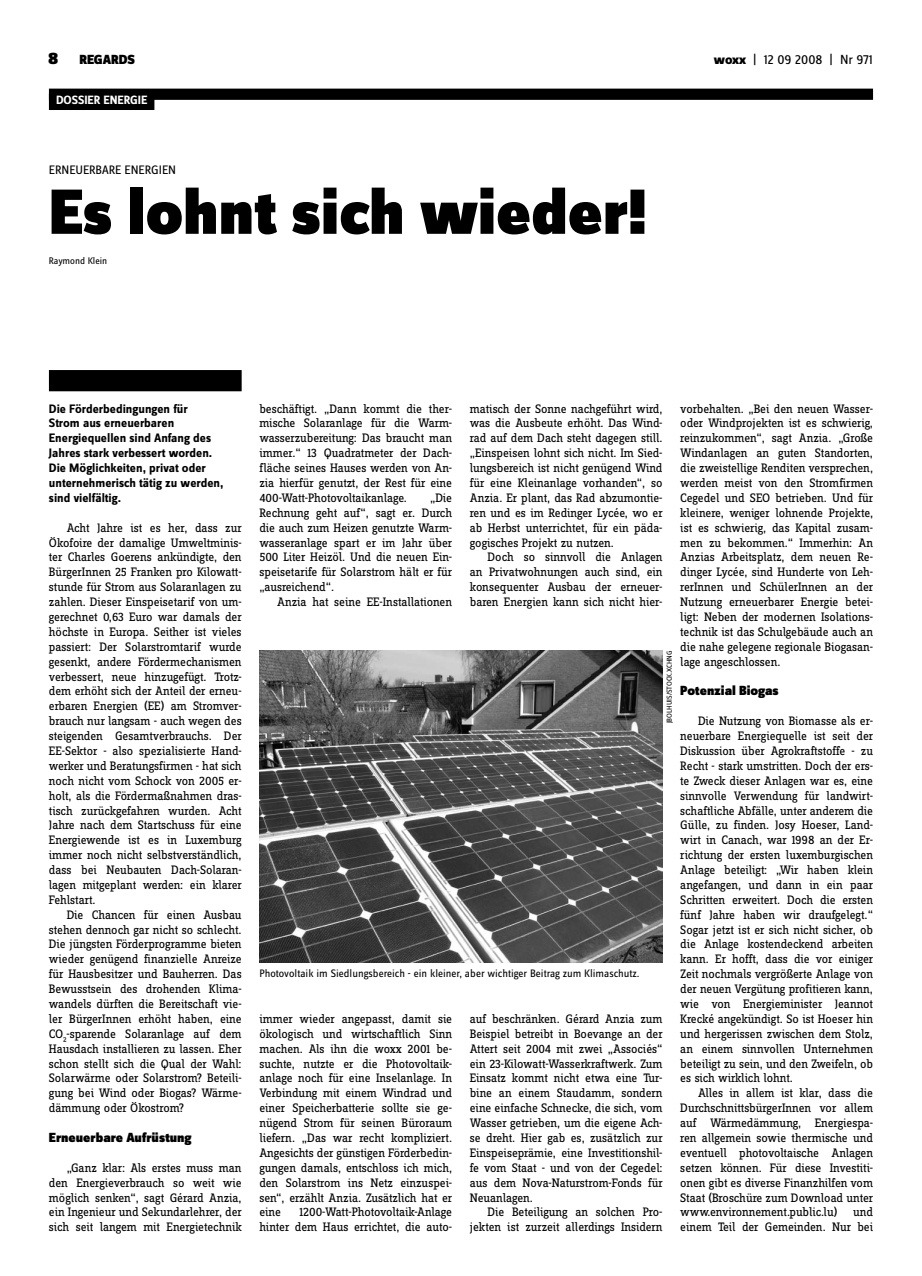
<style>
.page{position:relative;width:922px;height:1276px;background:#fff}
.page>*{position:absolute;margin:0;border:0;box-sizing:border-box;transform-origin:0 0}
.t1{font:900 66.25px "Zine Sans Dis";color:#000}
.t2{font:900 13.75px "Zine Sans Dis";color:#000}
.t3{font:13.75px "Zine Sans Dis";color:#000}
.t4{font:12.75px/14.9px "Zine Slab Dis";letter-spacing:-.01em;color:#000;text-align:justify}
.t5{font:700 12.75px/14.9px "Zine Sans Dis";color:#000}
.t6{font:12.75px "Zine Sans Dis";color:#000}
.t7{font:700 12.5px "Zine Sans Dis";color:#fff}
.t8{font:11.25px "Zine Sans Dis";color:#000}
.t9{font:10px "Zine Sans Dis";color:#000}
.t10{font:7.5px "Zine Sans Dis";color:#000}
.s1{font-weight:800}
</style>
<div class="page">
<div style="left:49px;top:89px;width:823px;height:11px;background:#000"></div>
<div style="left:49px;top:94px;width:105px;height:16px;background:#000"></div>
<div style="left:49px;top:370px;width:192px;height:21px;background:#000"></div>
<img style="left:259px;top:651px;width:403px;height:311px">
<p class="t2" style="left:79px;top:53px;width:57px">REGARDS</p>
<p class="t3" style="left:713px;top:53px;width:161px"><span class="s1">woxx</span> | 12 09 2008 | Nr 971</p>
<p class="t7" style="left:56px;top:93px;width:93px">DOSSIER ENERGIE</p>
<p class="t6" style="left:49px;top:163px;width:129px">ERNEUERBARE ENERGIEN</p>
<h1 class="t1" style="left:49px;top:177px;width:599px">Es lohnt sich wieder!</h1>
<p class="t9" style="left:49px;top:255px;width:60px">Raymond Klein</p>
<p class="t5" style="left:49px;top:402px;width:176px">Die Förderbedingungen für<br>Strom aus erneuerbaren<br>Energiequellen sind Anfang des<br>Jahres stark verbessert worden.<br>Die Möglichkeiten, privat oder unternehmerisch tätig zu werden, sind vielfältig.</p>
<p class="t4" style="left:49px;top:521px;width:194px;text-indent:18px">Acht Jahre ist es her, dass zur Ökofoire der damalige Umweltminis&shy;ter Charles Goerens ankündigte, den BürgerInnen 25 Franken pro Kilowatt&shy;stunde für Strom aus Solaranlagen zu zahlen. Dieser Einspeisetarif von um&shy;gerechnet 0,63 Euro war damals der höchste in Europa. Seither ist vieles passiert: Der Solarstromtarif wurde gesenkt, andere Fördermechanismen verbessert, neue hinzugefügt. Trotz&shy;dem erhöht sich der Anteil der erneu&shy;erbaren Energien (EE) am Stromver&shy;brauch nur langsam - auch wegen des steigenden Gesamtverbrauchs. Der EE-Sektor - also spezialisierte Hand&shy;werker und Beratungsfirmen - hat sich noch nicht vom Schock von 2005 er&shy;holt, als die Fördermaßnahmen dras&shy;tisch zurückgefahren wurden. Acht Jahre nach dem Startschuss für eine Energiewende ist es in Luxemburg immer noch nicht selbstverständlich, dass bei Neubauten Dach-Solaran&shy;lagen mitgeplant werden: ein klarer Fehlstart.</p>
<p class="t4" style="left:49px;top:908px;width:194px;text-indent:18px">Die Chancen für einen Ausbau stehen dennoch gar nicht so schlecht.<br>Die jüngsten Förderprogramme bieten wieder genügend finanzielle Anreize für Hausbesitzer und Bauherren. Das Bewusstsein des drohenden Klima&shy;wandels dürften die Bereitschaft vie&shy;ler BürgerInnen erhöht haben, eine CO<sub>2</sub>-sparende Solaranlage auf dem Hausdach installieren zu lassen. Eher schon stellt sich die Qual der Wahl:<br>Solarwärme oder Solarstrom? Beteili&shy;gung bei Wind oder Biogas? Wärme&shy;dämmung oder Ökostrom?</p>
<p class="t2" style="left:49px;top:1130px;width:144px">Erneuerbare Aufrüstung</p>
<p class="t4" style="left:49px;top:1161px;width:194px;text-indent:18px">„Ganz klar: Als erstes muss man den Energieverbrauch so weit wie möglich senken“, sagt Gérard Anzia, ein Ingenieur und Sekundarlehrer, der sich seit langem mit Energietechnik</p>
<p class="t4" style="left:259px;top:402px;width:194px">beschäftigt. „Dann kommt die ther&shy;mische Solaranlage für die Warm&shy;wasserzubereitung: Das braucht man immer.“ 13 Quadratmeter der Dach&shy;fläche seines Hauses werden von An&shy;zia hierfür genutzt, der Rest für eine 400-Watt-Photovoltaikanlage.</p>
<p class="t4" style="left:469px;top:402px;width:194px">matisch der Sonne nachgeführt wird, was die Ausbeute erhöht. Das Wind&shy;rad auf dem Dach steht dagegen still. „Einspeisen lohnt sich nicht. Im Sied&shy;lungsbereich ist nicht genügend Wind für eine Kleinanlage vorhanden“, so Anzia. Er plant, das Rad abzumontie&shy;ren und es im Redinger Lycée, wo er ab Herbst unterrichtet, für ein päda&shy;gogisches Projekt zu nutzen.</p>
<p class="t4" style="left:469px;top:550px;width:194px;text-indent:18px">Doch so sinnvoll die Anlagen an Privatwohnungen auch sind, ein konsequenter Ausbau der erneuer&shy;baren Energien kann sich nicht hier-</p>
<p class="t4" style="left:680px;top:402px;width:194px">vorbehalten. „Bei den neuen Wasser&shy;oder Windprojekten ist es schwierig, reinzukommen“, sagt Anzia. „Große Windanlagen an guten Standorten, die zweistellige Renditen versprechen, werden meist von den Stromfirmen Cegedel und SEO betrieben. Und für kleinere, weniger lohnende Projekte, ist es schwierig, das Kapital zusam&shy;men zu bekommen.“ Immerhin: An Anzias Arbeitsplatz, dem neuen Re&shy;dinger Lycée, sind Hunderte von Leh&shy;rerInnen und SchülerInnen an der Nutzung erneuerbarer Energie betei&shy;ligt: Neben der modernen Isolations&shy;technik ist das Schulgebäude auch an die nahe gelegene regionale Biogasan&shy;lage angeschlossen.</p>
<p class="t2" style="left:680px;top:683px;width:100px">Potenzial Biogas</p>
<p class="t4" style="left:680px;top:714px;width:194px;text-indent:18px">Die Nutzung von Biomasse als er&shy;neuerbare Energiequelle ist seit der Diskussion über Agrokraftstoffe - zu Recht - stark umstritten. Doch der ers&shy;te Zweck dieser Anlagen war es, eine sinnvolle Verwendung für landwirt&shy;schaftliche Abfälle, unter anderem die Gülle, zu finden. Josy Hoeser, Land&shy;wirt in Canach, war 1998 an der Er&shy;richtung der ersten luxemburgischen Anlage beteiligt: „Wir haben klein angefangen, und dann in ein paar Schritten erweitert. Doch die ersten fünf Jahre haben wir draufgelegt.“ Sogar jetzt ist er sich nicht sicher, ob die Anlage kostendeckend arbeiten kann. Er hofft, dass die vor einiger Zeit nochmals vergrößerte Anlage von der neuen Vergütung profitieren kann, wie von Energieminister Jeannot Krecké angekündigt. So ist Hoeser hin und hergerissen zwischen dem Stolz, an einem sinnvollen Unternehmen beteiligt zu sein, und den Zweifeln, ob es sich wirklich lohnt.</p>
<p class="t4" style="left:680px;top:1086px;width:194px;text-indent:18px">Alles in allem ist klar, dass die DurchschnittsbürgerInnen vor allem auf Wärmedämmung, Energiespa&shy;ren allgemein sowie thermische und eventuell photovoltaische Anlagen setzen können. Für diese Investiti&shy;onen gibt es diverse Finanzhilfen vom Staat (Broschüre zum Download unter www.environnement.public.lu) und einem Teil der Gemeinden. Nur bei</p>
<p class="t4" style="left:259px;top:491px;width:194px;text-indent:171px">„Die Rechnung geht auf“, sagt er. Durch die auch zum Heizen genutzte Warm&shy;wasseranlage spart er im Jahr über 500 Liter Heizöl. Und die neuen Ein&shy;speisetarife für Solarstrom hält er für „ausreichend“.</p>
<p class="t4" style="left:277px;top:595px;width:176px">Anzia hat seine EE-Installationen</p>
<p class="t10" style="left:665px;top:723px;width:74px;rotate:-90deg">JBOLHUIS/STOCK.XCHNG</p>
<p class="t8" style="left:259px;top:967px;width:381px">Photovoltaik im Siedlungsbereich - ein kleiner, aber wichtiger Beitrag zum Klimaschutz.</p>
<p class="t4" style="left:469px;top:1012px;width:194px">auf beschränken. Gérard Anzia zum Beispiel betreibt in Boevange an der Attert seit 2004 mit zwei „Associés“ ein 23-Kilowatt-Wasserkraftwerk. Zum Einsatz kommt nicht etwa eine Tur&shy;bine an einem Staudamm, sondern eine einfache Schnecke, die sich, vom Wasser getrieben, um die eigene Ach&shy;se dreht. Hier gab es, zusätzlich zur Einspeiseprämie, eine Investitionshil&shy;fe vom Staat - und von der Cegedel: aus dem Nova-Naturstrom-Fonds für Neuanlagen.</p>
<p class="t4" style="left:469px;top:1205px;width:194px;text-align:right">Die Beteiligung an solchen Pro&shy;jekten ist zurzeit allerdings Insidern</p>
<p class="t4" style="left:259px;top:1012px;width:194px">immer wieder angepasst, damit sie ökologisch und wirtschaftlich Sinn machen. Als ihn die woxx 2001 be&shy;suchte, nutzte er die Photovoltaik&shy;anlage noch für eine Inselanlage. In Verbindung mit einem Windrad und einer Speicherbatterie sollte sie ge&shy;nügend Strom für seinen Büroraum liefern. „Das war recht kompliziert.<br>Angesichts der günstigen Förderbedin&shy;gungen damals, entschloss ich mich, den Solarstrom ins Netz einzuspei&shy;sen“, erzählt Anzia. Zusätzlich hat er eine</p>
<p class="t4" style="left:259px;top:1205px;width:194px;text-align:right">1200-Watt-Photovoltaik-Anlage<br>hinter dem Haus errichtet, die auto-</p>
</div>
